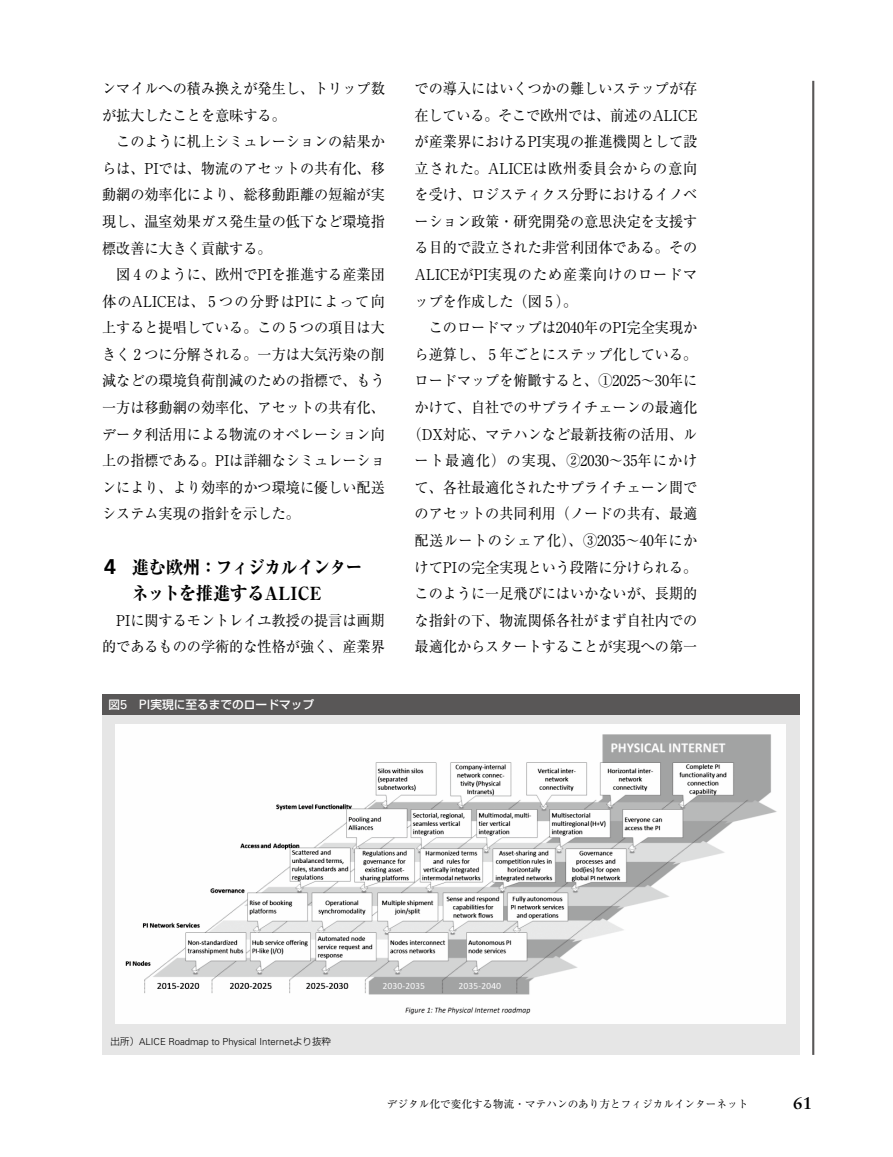
<style>
.page{position:relative;width:893px;height:1157px;background:#fff}
.page>*{position:absolute;margin:0;border:0;box-sizing:border-box;transform-origin:0 0}
.t1{font:800 18px/26.5px "Ryumin Pr 6 N";letter-spacing:-.02em;color:#000;scale:.95 1}
.t2{font:700 16.95px "Sabon LT Std";color:#000}
.t3{font:14.85px/26.5px "Ryumin Pr 6 N";color:#000;text-align:justify;scale:.95 1}
.t4{font:500 11.7px "Shin Go Pr 6 N";color:#fff}
.t5{font:10.65px "Ryumin Pr 6 N";color:#000}
.t6{font:300 9.6px "Univers LT Std";color:#000}
.s1{font-family:"Frutiger LT Std";font-weight:700;font-size:21.3px}
.s2{font-family:"Univers LT Std";font-weight:400;font-size:12.9px}
.s3{font-family:"Shin Go Pr 6 N"}
</style>
<div class="page">
<hr style="left:812px;top:81px;width:2px;height:973px;background:#595757">
<div style="left:102px;top:694px;width:697px;height:21px;background:#595757"></div>
<div style="left:102px;top:715px;width:697px;height:339px;background:#e6e6e6"></div>
<img style="left:116px;top:724px;width:670px;height:299px">
<p class="t3" style="left:102px;top:74px;width:299px">ンマイルへの積み換えが発生し、トリップ数が拡大したことを意味する。</p>
<p class="t3" style="left:102px;top:128px;width:299px;text-indent:14px">このように机上シミュレーションの結果からは、PIでは、物流のアセットの共有化、移動網の効率化により、総移動距離の短縮が実現し、温室効果ガス発生量の低下など環境指標改善に大きく貢献する。</p>
<p class="t3" style="left:102px;top:260px;width:299px;text-indent:14px">図 4 のように、欧州でPIを推進する産業団体のALICEは、 5 つの分野はPIによって向上すると提唱している。この 5 つの項目は大きく 2 つに分解される。一方は大気汚染の削減などの環境負荷削減のための指標で、もう一方は移動網の効率化、アセットの共有化、データ利活用による物流のオペレーション向上の指標である。PIは詳細なシミュレーションにより、より効率的かつ環境に優しい配送システム実現の指針を示した。</p>
<p class="t1" style="left:131px;top:553px;width:245px;text-indent:-27px"><span class="s1">4</span> 進む欧州：フィジカルインターネットを推進するALICE</p>
<p class="t3" style="left:102px;top:606px;width:299px;text-align:right">PIに関するモントレイユ教授の提言は画期的であるものの学術的な性格が強く、産業界</p>
<p class="t4" style="left:108px;top:695px;width:207px">図<span class="s2">5 PI</span>実現に至るまでのロードマップ</p>
<p class="t3" style="left:415px;top:74px;width:299px">での導入にはいくつかの難しいステップが存在している。そこで欧州では、前述のALICEが産業界におけるPI実現の推進機関として設立された。ALICEは欧州委員会からの意向を受け、ロジスティクス分野におけるイノベーション政策・研究開発の意思決定を支援する目的で設立された非営利団体である。そのALICEがPI実現のため産業向けのロードマップを作成した（図 5 ）。</p>
<p class="t3" style="left:407px;top:313px;width:307px;text-align:right">このロードマップは2040年のPI完全実現か<br>ら逆算し、 5 年ごとにステップ化している。ロードマップを俯瞰すると、①2025〜30年にかけて、自社でのサプライチェーンの最適化（DX対応、マテハンなど最新技術の活用、ルート最適化）の実現、②2030〜35年にかけて、各社最適化されたサプライチェーン間でのアセットの共同利用（ノードの共有、最適配送ルートのシェア化）、③2035〜40年にかけてPIの完全実現という段階に分けられる。このように一足飛びにはいかないが、長期的な指針の下、物流関係各社がまず自社内での最適化からスタートすることが実現への第一</p>
<p class="t6" style="left:111px;top:1036px;width:222px"><span class="s3">出所）</span>ALICE Roadmap to Physical Internet<span class="s3">より抜粋</span></p>
<p class="t5" style="left:387px;top:1095px;width:363px">デジタル化で変化する物流・マテハンのあり方とフィジカルインターネット</p>
<p class="t2" style="left:793px;top:1093px;width:20px">61</p>
</div>
